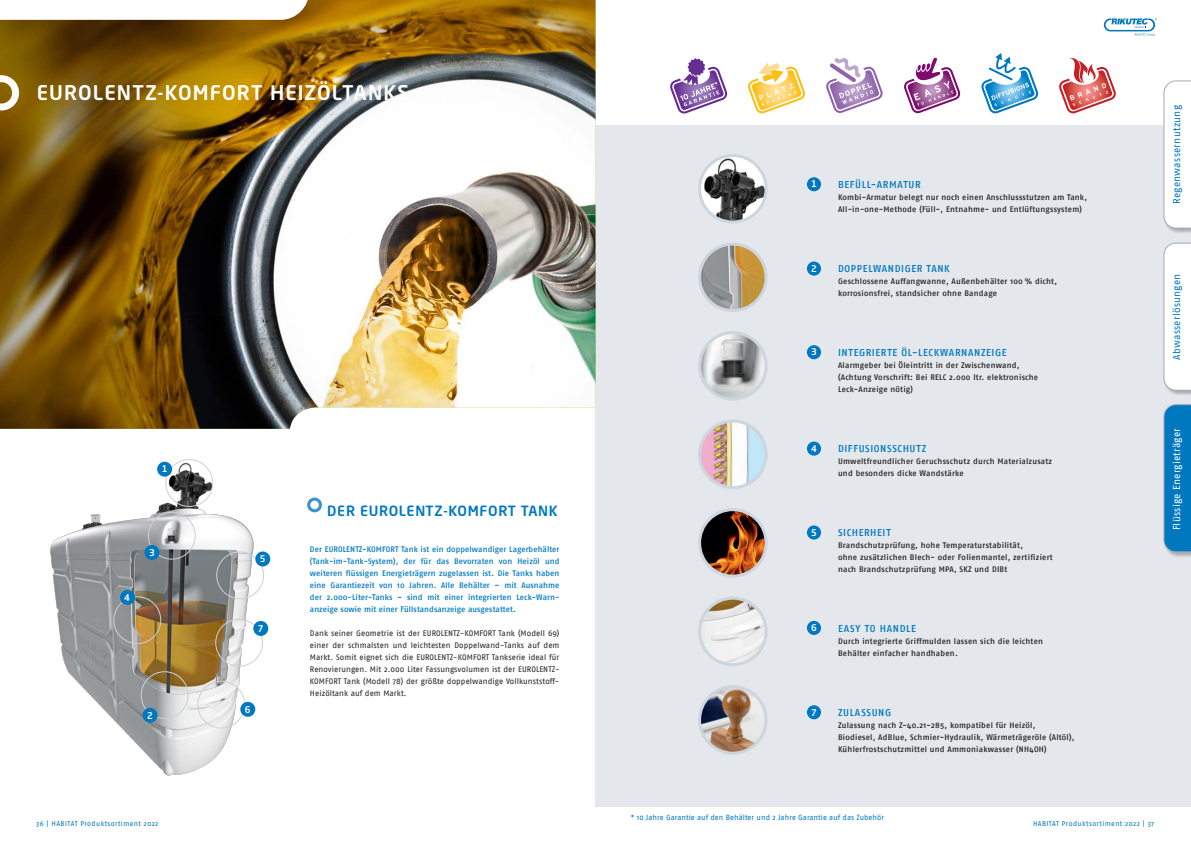
<style>
.page{position:relative;width:1191px;height:842px;background:#fff}
.page>*{position:absolute;margin:0;border:0;box-sizing:border-box;transform-origin:0 0}
.t1{font:500 20px "Neo Sans Std";letter-spacing:.055em;color:#fff}
.t2{font:500 14px "Neo Sans Std";letter-spacing:.05em;color:#0078c0}
.t3{font:500 10px "Fago No";letter-spacing:.06em;color:#0078c0}
.t4{font:10px "Fago No";letter-spacing:.025em;color:#0078c0}
.t5{font:10px "Fago No";letter-spacing:.025em;color:#fff}
.t6{font:500 9.2px "Neo Sans Std";color:#fff}
.t7{font:500 9.1px "Neo Sans Std";color:#fff}
.t8{font:500 8px/12px "Fago No";letter-spacing:.025em;color:#231f20}
.t9{font:500 8px/12px "Fago No";letter-spacing:.01em;color:#0078c0;text-align:justify}
.t10{font:8px/12px "Fago No";letter-spacing:.01em;color:#231f20;text-align:justify}
.t11{font:7.5px "Fago No";letter-spacing:.005em;color:#0078c0}
.t12{font:7px "Fago No";letter-spacing:.06em;color:#0078c0}
</style>
<div class="page">
<div style="left:595px;top:126px;width:596px;height:681px;background:#e4e7eb"></div>
<img style="left:0;top:0;width:595px;height:429px">
<svg style="left:0;top:0;width:309px;height:20px"></svg>
<img style="left:699px;top:421px;width:67px;height:67px;border-radius:33px">
<div style="left:698px;top:420px;width:69px;height:69px;border:3px solid #cdd6de;border-radius:50%"></div>
<img style="left:702px;top:512px;width:64px;height:62px">
<div style="left:698px;top:508px;width:69px;height:70px;border:3px solid #cdd6de;border-radius:50%"></div>
<img style="left:699px;top:598px;width:67px;height:67px;border-radius:33px">
<div style="left:698px;top:597px;width:69px;height:69px;border:3px solid #cdd6de;border-radius:50%"></div>
<img style="left:702px;top:689px;width:64px;height:62px">
<div style="left:698px;top:685px;width:69px;height:70px;border:3px solid #cdd6de;border-radius:50%"></div>
<div style="left:807px;top:177px;width:14px;height:14px;background:#0078c0;border-radius:50%"></div>
<div style="left:807px;top:262px;width:14px;height:14px;background:#0078c0;border-radius:50%"></div>
<div style="left:807px;top:345px;width:14px;height:14px;background:#0078c0;border-radius:50%"></div>
<div style="left:807px;top:442px;width:14px;height:14px;background:#0078c0;border-radius:50%"></div>
<div style="left:807px;top:525px;width:14px;height:14px;background:#0078c0;border-radius:50%"></div>
<div style="left:807px;top:621px;width:14px;height:14px;background:#0078c0;border-radius:50%"></div>
<div style="left:807px;top:705px;width:14px;height:14px;background:#0078c0;border-radius:50%"></div>
<img style="left:699px;top:244px;width:67px;height:67px;border-radius:33px">
<div style="left:698px;top:243px;width:69px;height:69px;border:3px solid #cdd6de;border-radius:50%"></div>
<img style="left:699px;top:156px;width:67px;height:66px;border-radius:33px">
<div style="left:698px;top:154px;width:69px;height:70px;border:3px solid #cdd6de;border-radius:50%"></div>
<img style="left:699px;top:333px;width:67px;height:66px;border-radius:33px">
<div style="left:698px;top:331px;width:69px;height:70px;border:3px solid #cdd6de;border-radius:50%"></div>
<svg style="left:981px;top:53px;width:57px;height:60px"></svg>
<svg style="left:826px;top:58px;width:56px;height:55px"></svg>
<svg style="left:904px;top:58px;width:56px;height:55px"></svg>
<svg style="left:1059px;top:58px;width:57px;height:55px"></svg>
<svg style="left:748px;top:63px;width:57px;height:50px"></svg>
<svg style="left:670px;top:58px;width:57px;height:56px"></svg>
<img style="left:50px;top:462px;width:217px;height:314px">
<div style="left:165px;top:459px;width:48px;height:48px;border:1px solid #cbd1d8;border-radius:50%"></div>
<div style="left:157px;top:462px;width:15px;height:15px;background:#0078c0;border-radius:50%"></div>
<div style="left:141px;top:671px;width:47px;height:48px;border:1px solid #cbd1d8;border-radius:50%"></div>
<div style="left:215px;top:619px;width:48px;height:47px;border:1px solid #cbd1d8;border-radius:50%"></div>
<div style="left:197px;top:681px;width:48px;height:47px;border:1px solid #cbd1d8;border-radius:50%"></div>
<div style="left:114px;top:596px;width:47px;height:48px;border:1px solid #cbd1d8;border-radius:50%"></div>
<div style="left:216px;top:551px;width:48px;height:48px;border:1px solid #cbd1d8;border-radius:50%"></div>
<div style="left:148px;top:512px;width:47px;height:47px;border:1px solid #cbd1d8;border-radius:50%"></div>
<div style="left:142px;top:708px;width:15px;height:15px;background:#0078c0;border-radius:50%"></div>
<div style="left:120px;top:590px;width:15px;height:15px;background:#0078c0;border-radius:50%"></div>
<div style="left:255px;top:551px;width:15px;height:15px;background:#0078c0;border-radius:50%"></div>
<div style="left:240px;top:702px;width:15px;height:15px;background:#0078c0;border-radius:50%"></div>
<div style="left:253px;top:621px;width:15px;height:15px;background:#0078c0;border-radius:50%"></div>
<div style="left:144px;top:545px;width:15px;height:15px;background:#0078c0;border-radius:50%"></div>
<svg style="left:1103px;top:18px;width:53px;height:18px"></svg>
<div style="left:307px;top:497px;width:15px;height:15px;border:3px solid #3c92cf;border-radius:50%"></div>
<svg style="left:0;top:75px;width:19px;height:36px"></svg>
<div style="left:1163px;top:81px;width:28px;height:153px;background:#231f20;opacity:.3"></div>
<svg style="left:1163px;top:81px;width:28px;height:147px"></svg>
<div style="left:1163px;top:243px;width:28px;height:154px;background:#231f20;opacity:.3"></div>
<svg style="left:1163px;top:243px;width:28px;height:147px;background:#fafafb"></svg>
<div style="left:1163px;top:404px;width:28px;height:154px;background:#231f20;opacity:.3"></div>
<svg style="left:1163px;top:404px;width:28px;height:148px;background:#0e7dc0"></svg>
<p class="t1" style="left:37px;top:80px;width:373px">EUROLENTZ-KOMFORT HEIZÖLTANKS</p>
<p class="t6" style="left:162px;top:463px;width:7px">1</p>
<p class="t6" style="left:124px;top:591px;width:7px">4</p>
<p class="t6" style="left:149px;top:546px;width:7px">3</p>
<p class="t6" style="left:147px;top:709px;width:7px">2</p>
<p class="t6" style="left:260px;top:553px;width:7px">5</p>
<p class="t6" style="left:258px;top:623px;width:7px">7</p>
<p class="t6" style="left:245px;top:703px;width:7px">6</p>
<p class="t2" style="left:327px;top:502px;width:232px">DER EUROLENTZ-KOMFORT TANK</p>
<p class="t9" style="left:310px;top:543px;width:251px">Der EUROLENTZ-KOMFORT Tank ist ein doppelwandiger Lagerbehälter (Tank-im-Tank-System), der für das Bevorraten von Heizöl und weiteren flüssigen Energieträgern zugelassen ist. Die Tanks haben eine Garantiezeit von 10 Jahren. Alle Behälter – mit Ausnahme der 2.000-Liter-Tanks – sind mit einer integrierten Leck-Warn&shy;anzeige sowie mit einer Füllstandsanzeige ausgestattet.</p>
<p class="t10" style="left:310px;top:627px;width:251px">Dank seiner Geometrie ist der EUROLENTZ-KOMFORT Tank (Modell 69) einer der schmalsten und leichtesten Doppelwand-Tanks auf dem Markt. Somit eignet sich die EUROLENTZ-KOMFORT Tankserie ideal für Renovierungen. Mit 2.000 Liter Fassungsvolumen ist der EUROLENTZ-KOMFORT Tank (Modell 78) der größte doppelwandige Vollkunststoff-Heizöltank auf dem Markt.</p>
<p class="t7" style="left:811px;top:178px;width:7px">1</p>
<p class="t3" style="left:838px;top:178px;width:84px">BEFÜLL-ARMATUR</p>
<p class="t8" style="left:838px;top:191px;width:250px">Kombi-Armatur belegt nur noch einen Anschlussstutzen am Tank,<br>All-in-one-Methode (Füll-, Entnahme- und Entlüftungssystem)</p>
<p class="t4" style="left:1171px;top:204px;width:100px;rotate:-90deg">Regenwassernutzung</p>
<p class="t7" style="left:811px;top:262px;width:7px">2</p>
<p class="t7" style="left:811px;top:346px;width:7px">3</p>
<p class="t3" style="left:838px;top:262px;width:113px">DOPPELWANDIGER TANK</p>
<p class="t8" style="left:838px;top:275px;width:220px">Geschlossene Auffangwanne, Außenbehälter 100 % dicht,</p>
<p class="t8" style="left:838px;top:287px;width:161px">korrosionsfrei, standsicher ohne Bandage</p>
<p class="t3" style="left:838px;top:346px;width:170px">INTEGRIERTE ÖL-LECKWARNANZEIGE</p>
<p class="t8" style="left:838px;top:359px;width:202px">Alarmgeber bei Öleintritt in der Zwischenwand, (Achtung Vorschrift: Bei RELC 2.000 ltr. elektronische<br>Leck-Anzeige nötig)</p>
<p class="t4" style="left:1171px;top:360px;width:88px;rotate:-90deg">Abwasserlösungen</p>
<p class="t7" style="left:811px;top:442px;width:7px">4</p>
<p class="t7" style="left:811px;top:526px;width:7px">5</p>
<p class="t3" style="left:838px;top:442px;width:90px">DIFFUSIONSSCHUTZ</p>
<p class="t8" style="left:838px;top:455px;width:216px">Umweltfreundlicher Geruchsschutz durch Materialzusatz und besonders dicke Wandstärke</p>
<p class="t3" style="left:838px;top:526px;width:54px">SICHERHEIT</p>
<p class="t8" style="left:838px;top:539px;width:186px">Brandschutzprüfung, hohe Temperaturstabilität,</p>
<p class="t8" style="left:838px;top:551px;width:216px">ohne zusätzlichen Blech- oder Folienmantel, zertifiziert nach Brandschutzprüfung MPA, SKZ und DIBt</p>
<p class="t5" style="left:1171px;top:530px;width:104px;rotate:-90deg">Flüssige Energieträger</p>
<p class="t7" style="left:811px;top:622px;width:7px">6</p>
<p class="t3" style="left:838px;top:622px;width:79px">EASY TO HANDLE</p>
<p class="t8" style="left:838px;top:635px;width:206px">Durch integrierte Griffmulden lassen sich die leichten<br>Behälter einfacher handhaben.</p>
<p class="t7" style="left:811px;top:707px;width:7px">7</p>
<p class="t3" style="left:838px;top:706px;width:55px">ZULASSUNG</p>
<p class="t8" style="left:838px;top:719px;width:238px">Zulassung nach Z-40.21-285, kompatibel für Heizöl,<br>Biodiesel, AdBlue, Schmier-Hydraulik, Wärmeträgeröle (Altöl),<br>Kühlerfrostschutzmittel und Ammoniakwasser (NH4OH)</p>
<p class="t11" style="left:631px;top:813px;width:255px">* 10 Jahre Garantie auf den Behälter und 2 Jahre Garantie auf das Zubehör</p>
<p class="t12" style="left:36px;top:819px;width:124px">36 | HABITAT Produktsortiment 2022</p>
<p class="t12" style="left:1033px;top:819px;width:123px">HABITAT Produktsortiment 2022 | 37</p>
</div>
